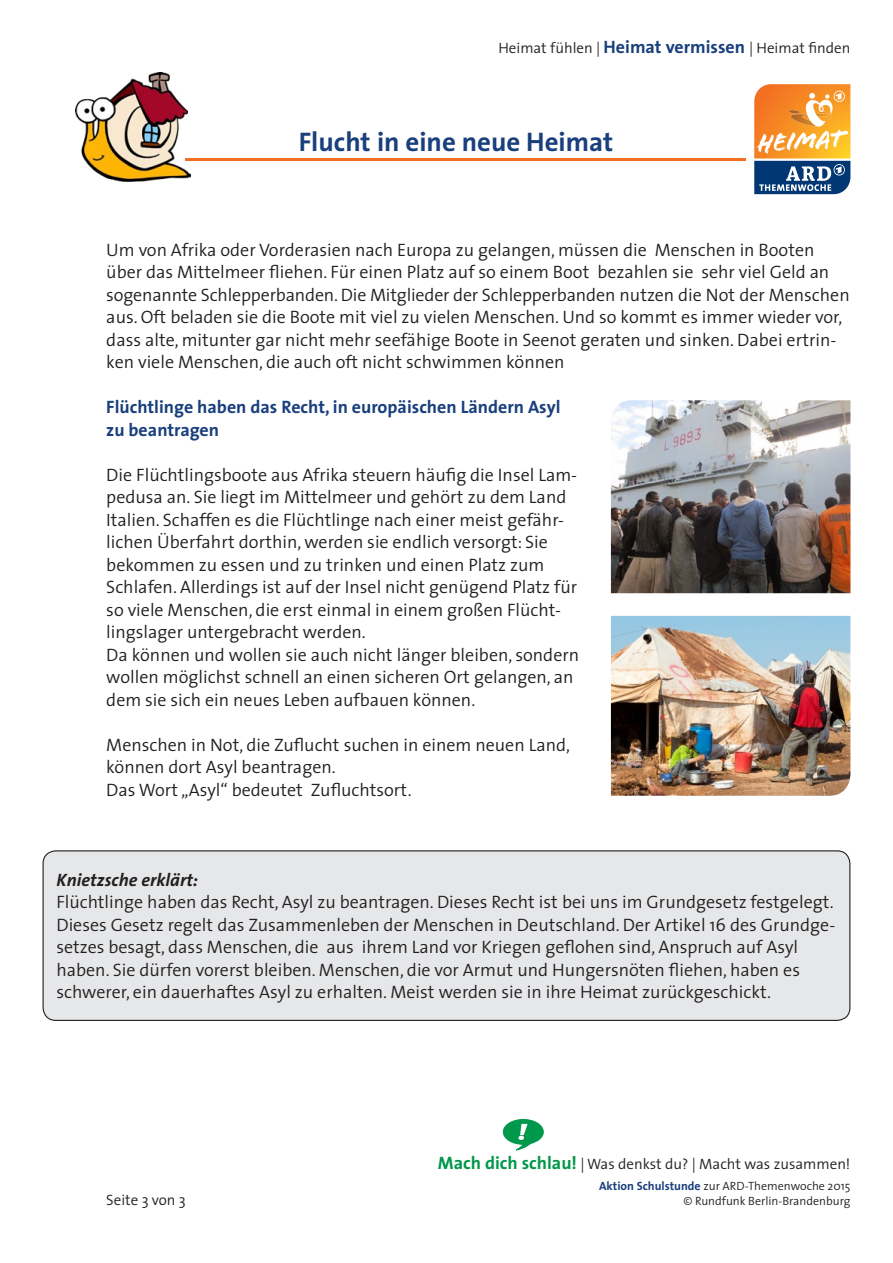
<style>
.page{position:relative;width:893px;height:1263px;background:#fff}
.page>*{position:absolute;margin:0;border:0;box-sizing:border-box;transform-origin:0 0}
.t1{font:700 27px "The Sans";color:#193f7c}
.t2{font:300 18px/22.5px "The Sans";color:#231f20}
.t3{font:700 18px/22.5px "The Sans";color:#193f7c}
.t4{font:italic 700 18px "The Sans";color:#231f20}
.t5{font:300 15px "The Sans";color:#231f20}
.t6{font:300 12px/15px "The Sans";color:#231f20;text-align:right}
.s1{font-weight:700;font-size:18px;color:#193f7c}
.s2{font-weight:700;font-size:18px;color:#00984a}
.s3{font-weight:700;color:#193f7c}
</style>
<div class="page">
<div style="left:43px;top:851px;width:807px;height:169px;background:#e6e7e9;border-radius:13px"></div>
<div style="left:43px;top:850px;width:807px;height:171px;border:1px solid #231f20;border-radius:13px"></div>
<img style="left:611px;top:400px;width:239px;height:193px">
<img style="left:611px;top:616px;width:239px;height:180px">
<svg style="left:503px;top:1119px;width:41px;height:31px"></svg>
<hr style="left:185px;top:158px;width:561px;height:3px;background:#f36e21">
<svg style="left:754px;top:84px;width:96px;height:110px;background:#bd9364"></svg>
<img style="left:76px;top:73px;width:115px;height:109px">
<p class="t5" style="left:498px;top:36px;width:354px">Heimat fühlen | <span class="s1">Heimat vermissen</span> | Heimat finden</p>
<h1 class="t1" style="left:299px;top:119px;width:316px">Flucht in eine neue Heimat</h1>
<p class="t2" style="left:106px;top:238px;width:745px">Um von Afrika oder Vorderasien nach Europa zu gelangen, müssen die Menschen in Booten über das Mittelmeer fliehen. Für einen Platz auf so einem Boot bezahlen sie sehr viel Geld an sogenannte Schlepperbanden. Die Mitglieder der Schlepperbanden nutzen die Not der Menschen aus. Oft beladen sie die Boote mit viel zu vielen Menschen. Und so kommt es immer wieder vor, dass alte, mitunter gar nicht mehr seefähige Boote in Seenot geraten und sinken. Dabei ertrin&shy;ken viele Menschen, die auch oft nicht schwimmen können</p>
<p class="t3" style="left:106px;top:395px;width:456px">Flüchtlinge haben das Recht, in europäischen Ländern Asyl zu beantragen</p>
<p class="t2" style="left:106px;top:463px;width:474px">Die Flüchtlingsboote aus Afrika steuern häufig die Insel Lam&shy;pedusa an. Sie liegt im Mittelmeer und gehört zu dem Land Italien. Schaffen es die Flüchtlinge nach einer meist gefähr&shy;lichen Überfahrt dorthin, werden sie endlich versorgt: Sie bekommen zu essen und zu trinken und einen Platz zum Schlafen. Allerdings ist auf der Insel nicht genügend Platz für so viele Menschen, die erst einmal in einem großen Flücht&shy;lingslager untergebracht werden.<br>Da können und wollen sie auch nicht länger bleiben, sondern wollen möglichst schnell an einen sicheren Ort gelangen, an dem sie sich ein neues Leben aufbauen können.</p>
<p class="t2" style="left:106px;top:733px;width:465px">Menschen in Not, die Zuflucht suchen in einem neuen Land, können dort Asyl beantragen.<br>Das Wort „Asyl“ bedeutet Zufluchtsort.</p>
<p class="t4" style="left:56px;top:864px;width:143px">Knietzsche erklärt:</p>
<p class="t2" style="left:56px;top:890px;width:780px">Flüchtlinge haben das Recht, Asyl zu beantragen. Dieses Recht ist bei uns im Grundgesetz festgelegt.<br>Dieses Gesetz regelt das Zusammenleben der Menschen in Deutschland. Der Artikel 16 des Grundge&shy;setzes besagt, dass Menschen, die aus ihrem Land vor Kriegen geflohen sind, Anspruch auf Asyl haben. Sie dürfen vorerst bleiben. Menschen, die vor Armut und Hungersnöten fliehen, haben es schwerer, ein dauerhaftes Asyl zu erhalten. Meist werden sie in ihre Heimat zurückgeschickt.</p>
<p class="t5" style="left:106px;top:1187px;width:81px">Seite 3 von 3</p>
<p class="t5" style="left:438px;top:1151px;width:414px"><span class="s2">Mach dich schlau!</span> | Was denkst du? | Macht was zusammen!</p>
<p class="t6" style="left:599px;top:1178px;width:253px"><span class="s3">Aktion Schulstunde</span> zur ARD-Themenwoche 2015 © Rundfunk Berlin-Brandenburg</p>
</div>
